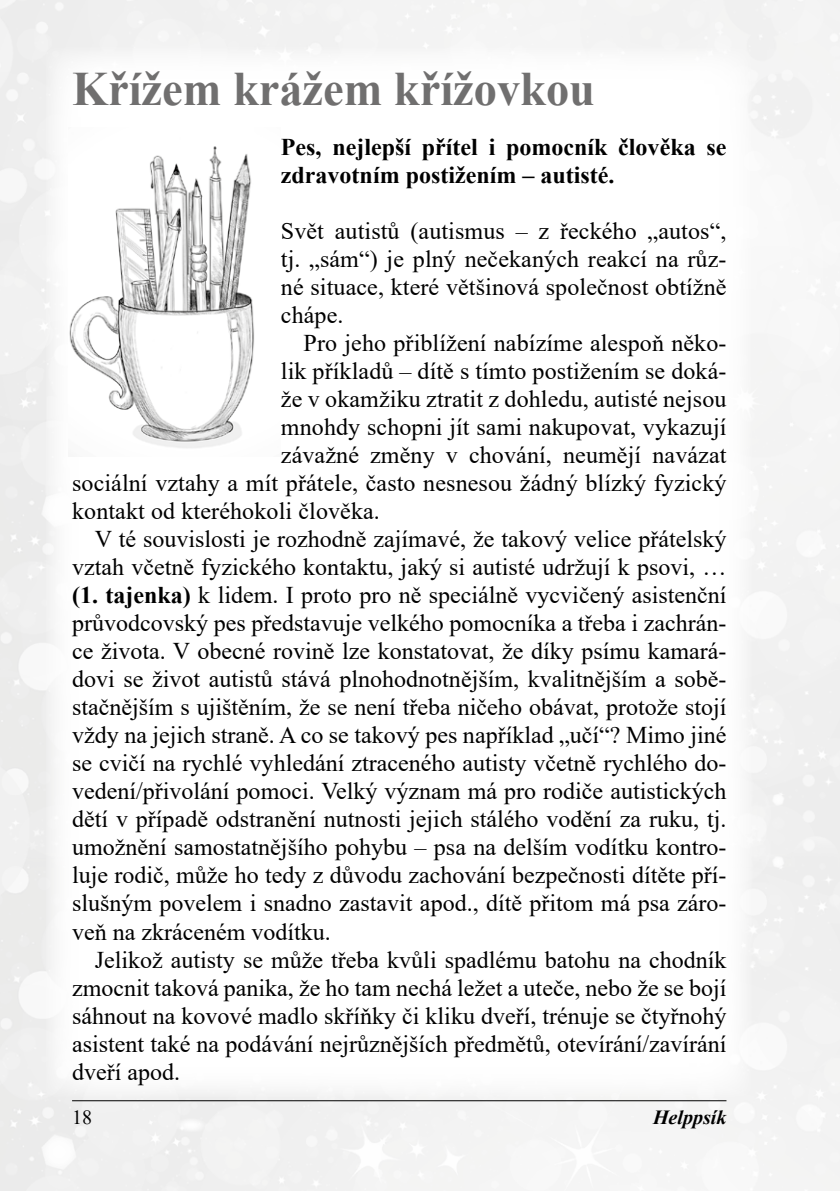
<style>
.page{position:relative;width:840px;height:1191px;background:#fff}
.page>*{position:absolute;margin:0;border:0;box-sizing:border-box;transform-origin:0 0}
.Normální{font:700 48px "Times New Roman";color:#706f6f;scale:.96 1}
.t1{font:24px/28px "Times New Roman";letter-spacing:.005em;color:#000;text-align:justify}
.t2{font:700 24px/28px "Times New Roman";color:#000}
.t3{font:italic 700 20px "Times New Roman";color:#000}
.t4{font:20px "Times New Roman";color:#000}
.s1{font-weight:700}
</style>
<div class="page">
<hr style="left:72px;top:1100px;width:654px;height:1px;background:#000">
<img style="left:69px;top:146px;width:185px;height:302px">
<p class="Normální" style="left:72px;top:54px;width:546px">Křížem krážem křížovkou</p>
<p class="t2" style="left:281px;top:132px;width:447px">Pes, nejlepší přítel i pomocník člověka se zdravotním postižením – autisté.</p>
<p class="t1" style="left:281px;top:216px;width:447px">Svět autistů (autismus – z řeckého „autos“, tj. „sám“) je plný nečekaných reakcí na růz&shy;né situace, které většinová společnost obtížně chápe.</p>
<p class="t1" style="left:303px;top:328px;width:424px">Pro jeho přiblížení nabízíme alespoň něko-</p>
<p class="t1" style="left:281px;top:356px;width:447px">lik příkladů – dítě s tímto postižením se doká-</p>
<p class="t1" style="left:281px;top:384px;width:447px">že v okamžiku ztratit z dohledu, autisté nejsou</p>
<p class="t1" style="left:281px;top:412px;width:447px">mnohdy schopni jít sami nakupovat, vykazují</p>
<p class="t1" style="left:281px;top:440px;width:447px">závažné změny v chování, neumějí navázat</p>
<p class="t1" style="left:72px;top:468px;width:655px">sociální vztahy a mít přátele, často nesnesou žádný blízký fyzický</p>
<p class="t1" style="left:72px;top:496px;width:309px">kontakt od kteréhokoli člověka.</p>
<p class="t1" style="left:72px;top:524px;width:655px;text-indent:23px">V té souvislosti je rozhodně zajímavé, že takový velice přátelský vztah včetně fyzického kontaktu, jaký si autisté udržují k psovi, … <span class="s1">(1. tajenka)</span> k lidem. I proto pro ně speciálně vycvičený asistenční průvodcovský pes představuje velkého pomocníka a třeba i zachrán&shy;ce života. V obecné rovině lze konstatovat, že díky psímu kamará&shy;dovi se život autistů stává plnohodnotnějším, kvalitnějším a sobě&shy;stačnějším s ujištěním, že se není třeba ničeho obávat, protože stojí vždy na jejich straně. A co se takový pes například „učí“? Mimo jiné se cvičí na rychlé vyhledání ztraceného autisty včetně rychlého do&shy;vedení/přivolání pomoci. Velký význam má pro rodiče autistických dětí v případě odstranění nutnosti jejich stálého vodění za ruku, tj. umožnění samostatnějšího pohybu – psa na delším vodítku kontro&shy;luje rodič, může ho tedy z důvodu zachování bezpečnosti dítěte pří&shy;slušným povelem i snadno zastavit apod., dítě přitom má psa záro&shy;veň na zkráceném vodítku.</p>
<p class="t1" style="left:72px;top:944px;width:655px;text-indent:23px">Jelikož autisty se může třeba kvůli spadlému batohu na chodník zmocnit taková panika, že ho tam nechá ležet a uteče, nebo že se bojí sáhnout na kovové madlo skříňky či kliku dveří, trénuje se čtyřnohý asistent také na podávání nejrůznějších předmětů, otevírání/zavírání dveří apod.</p>
<p class="t4" style="left:72px;top:1103px;width:21px">18</p>
<p class="t3" style="left:652px;top:1103px;width:75px">Helppsík</p>
</div>
